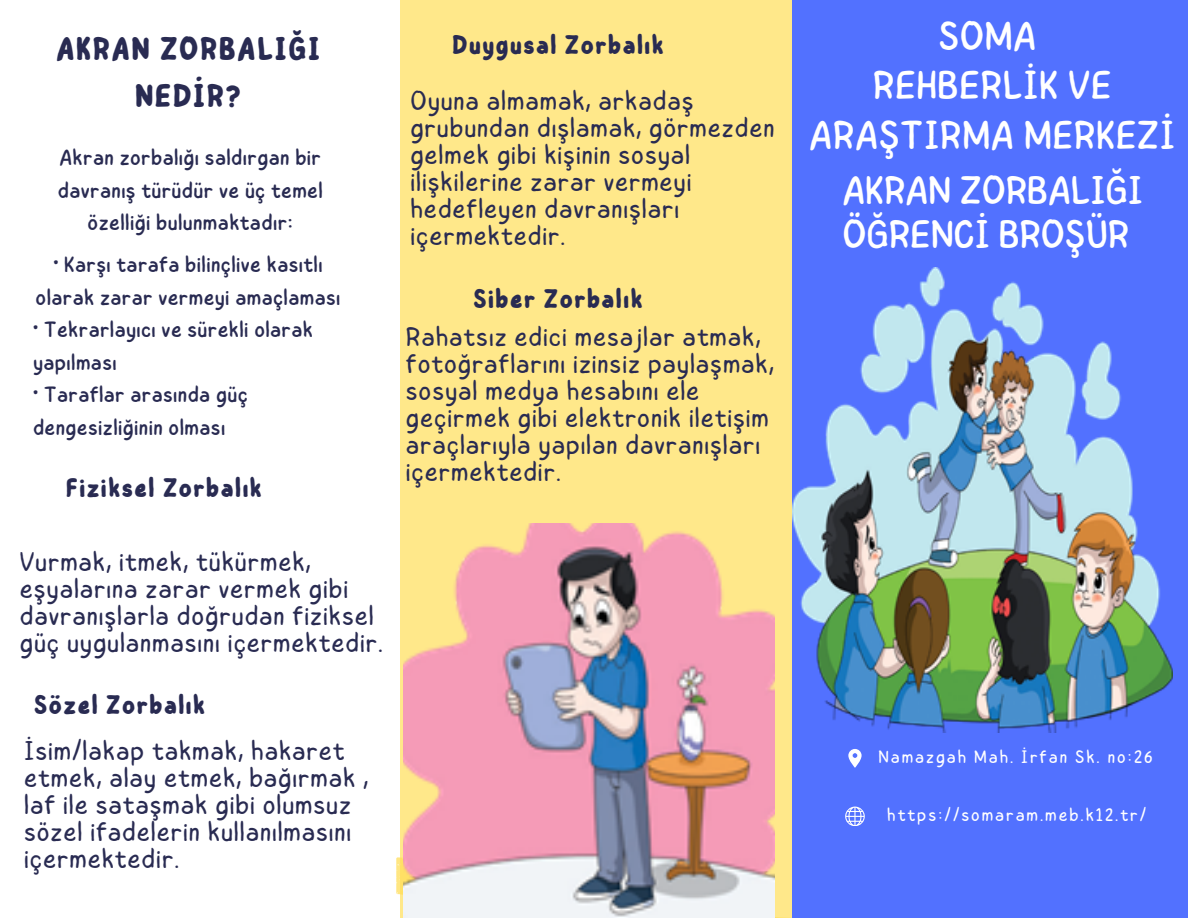
<style>
.page{position:relative;width:1188px;height:918px;background:#fff}
.page>*{position:absolute;margin:0;border:0;box-sizing:border-box;transform-origin:0 0}
.t1{font:40.5px/49.5px "Childos Arabic";letter-spacing:.01em;color:#fff;text-align:center}
.t2{font:40.05px/44.4px "Childos Arabic";letter-spacing:-.005em;color:#fff}
.t3{font:700 33px/46.2px "Childos Arabic";letter-spacing:.03em;color:#292b52;text-align:center}
.t4{font:300 27px/27px "Childos Arabic";letter-spacing:.035em;color:#292b52}
.t5{font:700 27px "Childos Arabic";letter-spacing:.035em;color:#292b52}
.t6{font:22.2px/32.7px "Childos Arabic";letter-spacing:.02em;color:#292b52;text-align:center}
.t7{font:300 18px "Childos Arabic";letter-spacing:.11em;color:#fff}
</style>
<div class="page">
<div style="left:400px;top:0;width:396px;height:918px;background:#ffe88a"></div>
<div style="left:792px;top:0;width:396px;height:918px;background:#5271ff"></div>
<svg style="left:396px;top:857px;width:390px;height:61px"></svg>
<svg style="left:845px;top:807px;width:19px;height:19px"></svg>
<svg style="left:848px;top:749px;width:14px;height:19px"></svg>
<img style="left:792px;top:268px;width:380px;height:464px">
<img style="left:403px;top:524px;width:372px;height:394px">
<p class="t3" style="left:56px;top:27px;width:266px">AKRAN ZORBALIĞI<br>NEDİR?</p>
<p class="t6" style="left:58px;top:142px;width:267px;line-height:32.1px">Akran zorbalığı saldırgan bir davranış türüdür ve üç temel özelliği bulunmaktadır:</p>
<p class="t6" style="left:36px;top:248px;width:306px">• Karşı tarafa bilinçlive kasıtlı olarak zarar vermeyi amaçlaması</p>
<p class="t6" style="left:33px;top:314px;width:282px;text-align:left">• Tekrarlayıcı ve sürekli olarak yapılması</p>
<p class="t6" style="left:33px;top:379px;width:216px;text-align:left">• Taraflar arasında güç dengesizliğinin olması</p>
<p class="t5" style="left:66px;top:469px;width:198px">Fiziksel Zorbalık</p>
<p class="t4" style="left:20px;top:549px;width:365px">Vurmak, itmek, tükürmek, eşyalarına zarar vermek gibi davranışlarla doğrudan fiziksel güç uygulanmasını içermektedir.</p>
<p class="t5" style="left:34px;top:686px;width:173px">Sözel Zorbalık</p>
<p class="t4" style="left:24px;top:738px;width:346px">İsim/lakap takmak, hakaret etmek, alay etmek, bağırmak , laf ile sataşmak gibi olumsuz sözel ifadelerin kullanılmasını içermektedir.</p>
<p class="t5" style="left:452px;top:25px;width:214px">Duygusal Zorbalık</p>
<p class="t4" style="left:410px;top:88px;width:366px">Oyuna almamak, arkadaş grubundan dışlamak, görmezden gelmek gibi kişinin sosyal ilişkilerine zarar vermeyi hedefleyen davranışları içermektedir.</p>
<p class="t5" style="left:473px;top:279px;width:171px">Siber Zorbalık</p>
<p class="t4" style="left:406px;top:324px;width:370px">Rahatsız edici mesajlar atmak, fotoğraflarını izinsiz paylaşmak, sosyal medya hesabını ele geçirmek gibi elektronik iletişim araçlarıyla yapılan davranışları içermektedir.</p>
<p class="t1" style="left:938px;top:12px;width:100px">SOMA</p>
<p class="t1" style="left:809px;top:61px;width:367px">REHBERLİK VE<br>ARAŞTIRMA MERKEZİ</p>
<p class="t2" style="left:843px;top:169px;width:302px">AKRAN ZORBALIĞI<br>ÖĞRENCİ BROŞÜR</p>
<p class="t7" style="left:878px;top:745px;width:276px">Namazgah Mah. İrfan Sk. no:26</p>
<p class="t7" style="left:887px;top:802px;width:260px">https://somaram.meb.k12.tr/</p>
</div>
